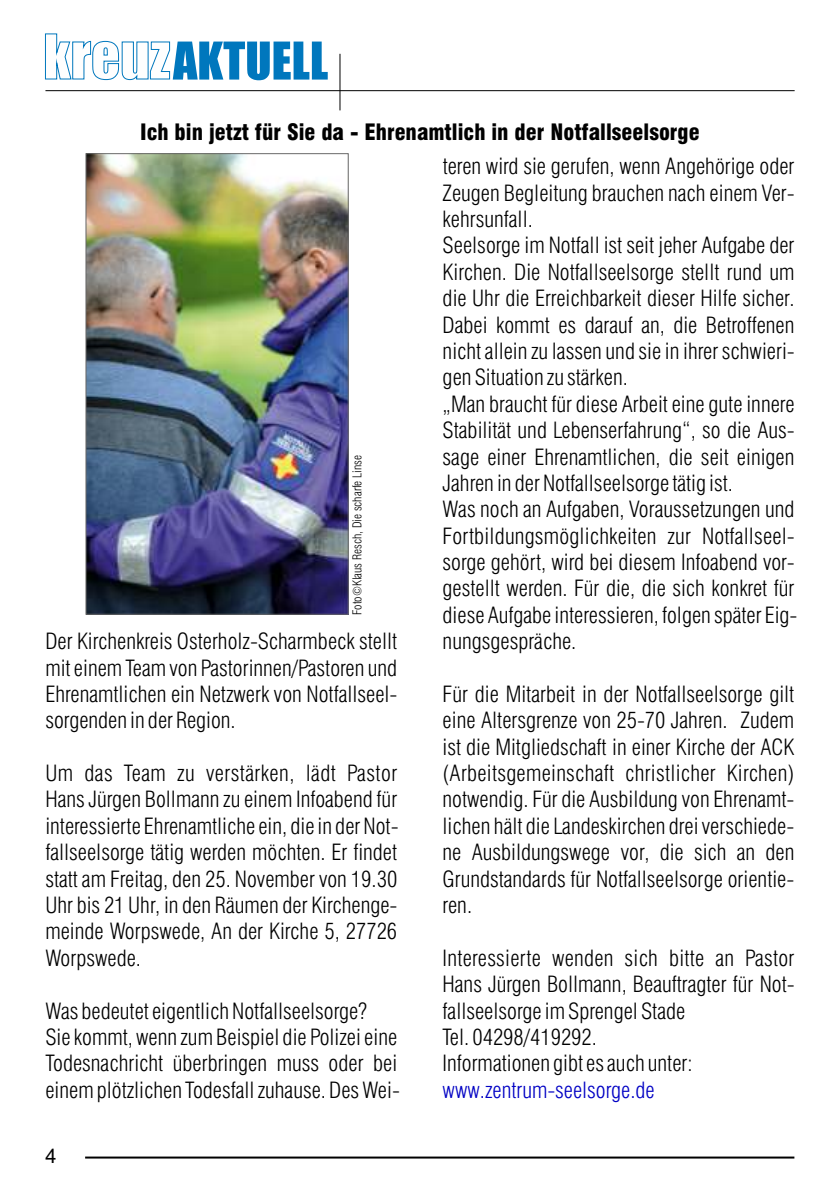
<style>
.page{position:relative;width:840px;height:1191px;background:#fff}
.page>*{position:absolute;margin:0;border:0;box-sizing:border-box;transform-origin:0 0}
.t1{font:300 condensed 22px/26.4px "Swiss 721 BT";color:#000;text-align:justify}
.t2{font:900 condensed 22px "Swiss 721 BT";color:#000}
.t3{font:300 condensed 22px "Swiss 721 BT";color:#0000c4}
.t4{font:20px "Arial";color:#000}
.t5{font:300 condensed 12px "Swiss 721 BT";color:#000}
</style>
<div class="page">
<img style="left:88px;top:155px;width:258px;height:457px">
<div style="left:86px;top:153px;width:262px;height:461px;border:1px solid #666"></div>
<hr style="left:85px;top:1156px;width:709px;height:2px;background:#000">
<hr style="left:45px;top:90px;width:749px;height:1px;background:#000">
<hr style="left:339px;top:54px;width:1px;height:56px;background:#000">
<svg style="left:45px;top:33px;width:282px;height:47px"></svg>
<p class="t2" style="left:140px;top:124px;width:561px">Ich bin jetzt für Sie da - Ehrenamtlich in der Notfallseelsorge</p>
<p class="t5" style="left:352px;top:615px;width:162px;rotate:-90deg">Foto©Klaus Resch, Die scharfe Linse</p>
<p class="t1" style="left:45px;top:630px;width:353px">Der Kirchenkreis Osterholz-Scharmbeck stellt mit einem Team von Pastorinnen/Pastoren und Ehrenamtlichen ein Netzwerk von Notfallseel&shy;sorgenden in der Region.</p>
<p class="t1" style="left:45px;top:762px;width:354px">Um das Team zu verstärken, lädt Pastor Hans Jürgen Bollmann zu einem Infoabend für interessierte Ehrenamtliche ein, die in der Not&shy;fallseelsorge tätig werden möchten. Er findet statt am Freitag, den 25. November von 19.30<br>Uhr bis 21 Uhr, in den Räumen der Kirchenge&shy;meinde Worpswede, An der Kirche 5, 27726<br>Worpswede.</p>
<p class="t1" style="left:45px;top:999px;width:355px;text-align:left">Was bedeutet eigentlich Notfallseelsorge?<br>Sie kommt, wenn zum Beispiel die Polizei eine Todesnachricht überbringen muss oder bei einem plötzlichen Todesfall zuhause. Des Wei-</p>
<p class="t4" style="left:45px;top:1148px;width:13px">4</p>
<p class="t1" style="left:442px;top:155px;width:356px;text-align:left">teren wird sie gerufen, wenn Angehörige oder Zeugen Begleitung brauchen nach einem Ver&shy;kehrsunfall.<br>Seelsorge im Notfall ist seit jeher Aufgabe der Kirchen. Die Notfallseelsorge stellt rund um die Uhr die Erreichbarkeit dieser Hilfe sicher.<br>Dabei kommt es darauf an, die Betroffenen nicht allein zu lassen und sie in ihrer schwieri&shy;gen Situation zu stärken.<br>„Man braucht für diese Arbeit eine gute innere Stabilität und Lebenserfahrung“, so die Aus&shy;sage einer Ehrenamtlichen, die seit einigen Jahren in der Notfallseelsorge tätig ist.<br>Was noch an Aufgaben, Voraussetzungen und Fortbildungsmöglichkeiten zur Notfallseel&shy;sorge gehört, wird bei diesem Infoabend vor&shy;gestellt werden. Für die, die sich konkret für diese Aufgabe interessieren, folgen später Eig&shy;nungsgespräche.</p>
<p class="t1" style="left:442px;top:683px;width:353px">Für die Mitarbeit in der Notfallseelsorge gilt eine Altersgrenze von 25-70 Jahren. Zudem ist die Mitgliedschaft in einer Kirche der ACK (Arbeitsgemeinschaft christlicher Kirchen) notwendig. Für die Ausbildung von Ehrenamt&shy;lichen hält die Landeskirchen drei verschiede&shy;ne Ausbildungswege vor, die sich an den Grundstandards für Notfallseelsorge orientie&shy;ren.</p>
<p class="t1" style="left:442px;top:946px;width:353px;text-align:left">Interessierte wenden sich bitte an Pastor Hans Jürgen Bollmann, Beauftragter für Not&shy;fallseelsorge im Sprengel Stade<br>Tel. 04298/419292.<br>Informationen gibt es auch unter:</p>
<p class="t3" style="left:442px;top:1081px;width:213px">www.zentrum-seelsorge.de</p>
</div>
